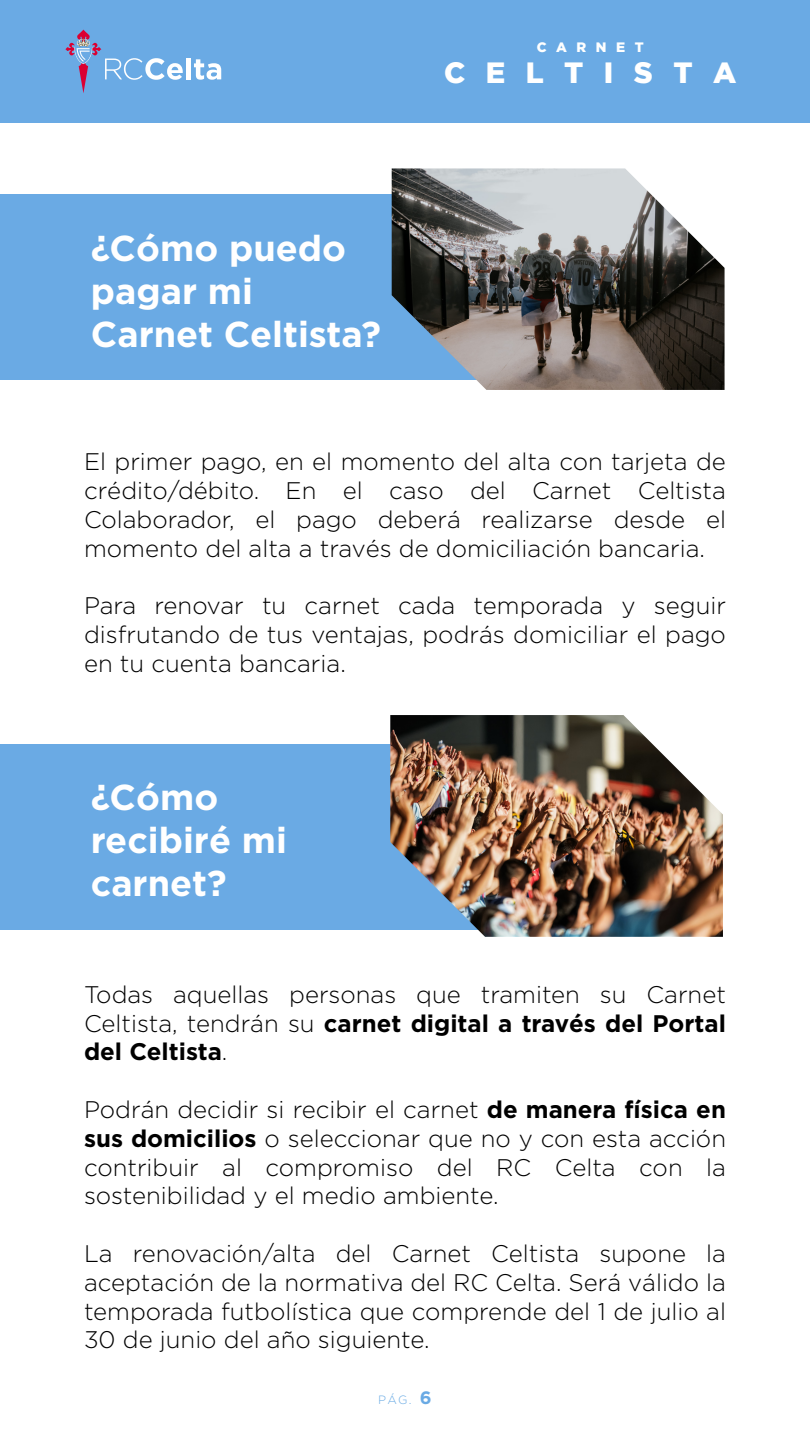
<style>
.page{position:relative;width:810px;height:1440px;background:#fff}
.page>*{position:absolute;margin:0;border:0;box-sizing:border-box;transform-origin:0 0}
.t1{font:700 36px/43.2px "Gotham";color:#fff}
.t2{font:900 29.25px "Gotham";letter-spacing:.7em;color:#fff}
.t3{font:300 24px/28.8px "Gotham";color:#000;text-align:justify}
.t4{font:900 13.58px "Gotham";letter-spacing:.7em;color:#fff}
.t5{font:300 12px "Gotham";color:#6aaae4}
.s1{font-weight:700}
.s2{font-weight:700;font-size:17.92px}
</style>
<div class="page">
<div style="left:0;top:194px;width:532px;height:186px;background:#6aaae4"></div>
<div style="left:0;top:0;width:810px;height:122px;background:#6aaae4"></div>
<div style="left:0;top:745px;width:532px;height:185px;background:#6aaae4"></div>
<div style="left:186px;top:58px;width:5px;height:21px;background:#fff"></div>
<svg style="left:194px;top:59px;width:27px;height:21px"></svg>
<svg style="left:65px;top:30px;width:118px;height:63px"></svg>
<img style="left:392px;top:168px;width:333px;height:222px">
<img style="left:390px;top:715px;width:333px;height:222px">
<p class="t4" style="left:537px;top:39px;width:108px">CARNET</p>
<h1 class="t1" style="left:91px;top:226px;width:292px">¿Cómo puedo pagar mi<br>Carnet Celtista?</h1>
<p class="t2" style="left:444px;top:55px;width:294px">CELTISTA</p>
<p class="t3" style="left:84px;top:447px;width:644px">El primer pago, en el momento del alta con tarjeta de crédito/débito. En el caso del Carnet Celtista Colaborador, el pago deberá realizarse desde el momento del alta a través de domiciliación bancaria.</p>
<p class="t3" style="left:84px;top:591px;width:643px">Para renovar tu carnet cada temporada y seguir disfrutando de tus ventajas, podrás domiciliar el pago en tu cuenta bancaria.</p>
<h1 class="t1" style="left:91px;top:775px;width:198px">¿Cómo recibiré mi carnet?</h1>
<p class="t3" style="left:84px;top:980px;width:643px">Todas aquellas personas que tramiten su Carnet Celtista, tendrán su <span class="s1">carnet digital a través del Portal del Celtista</span>.</p>
<p class="t3" style="left:84px;top:1095px;width:644px">Podrán decidir si recibir el carnet <span class="s1">de manera física en sus domicilios</span> o seleccionar que no y con esta acción contribuir al compromiso del RC Celta con la sostenibilidad y el medio ambiente.</p>
<p class="t3" style="left:84px;top:1239px;width:644px">La renovación/alta del Carnet Celtista supone la aceptación de la normativa del RC Celta. Será válido la temporada futbolística que comprende del 1 de julio al 30 de junio del año siguiente.</p>
<p class="t5" style="left:378px;top:1393px;width:55px">PÁG. <span class="s2">6</span></p>
</div>
